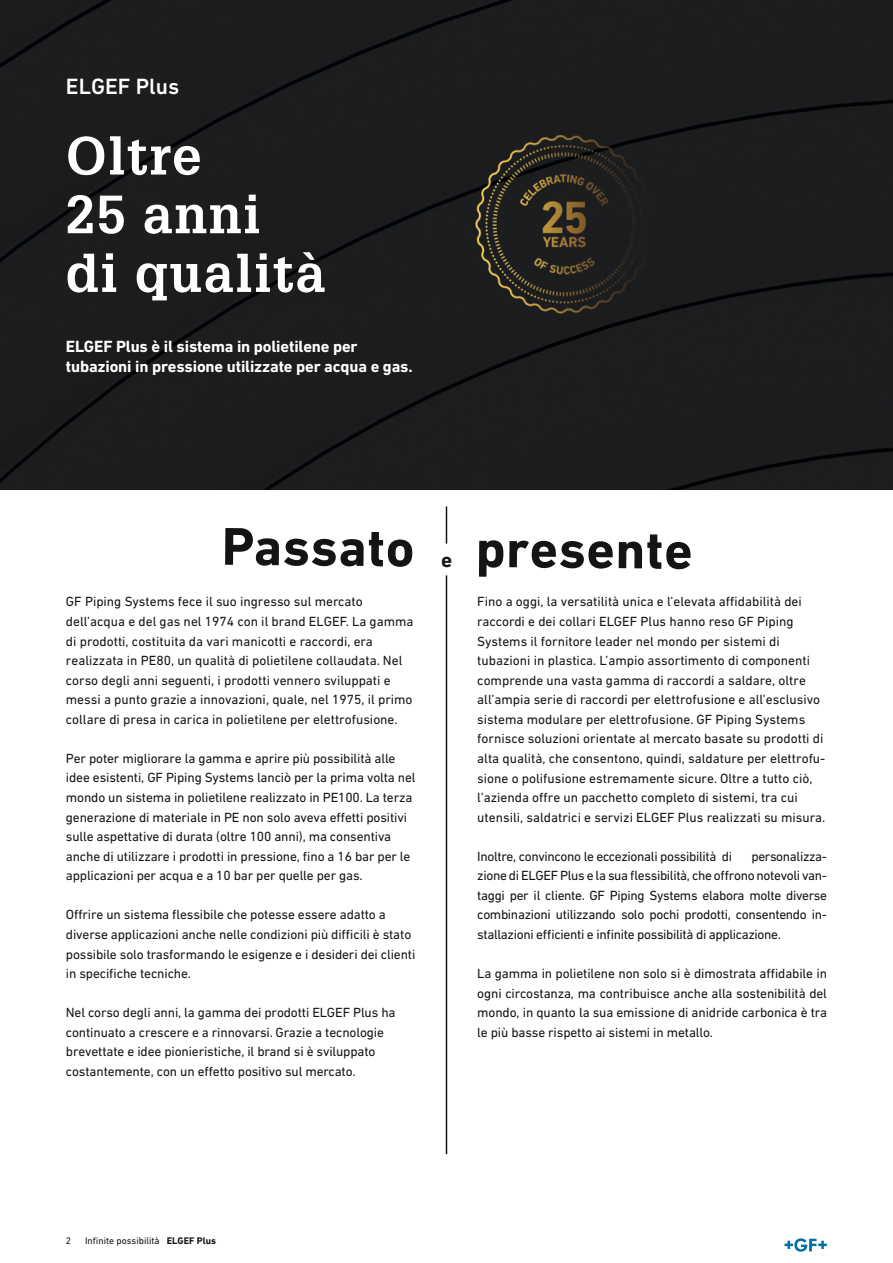
<style>
.page{position:relative;width:893px;height:1263px;background:#fff}
.page>*{position:absolute;margin:0;border:0;box-sizing:border-box;transform-origin:0 0}
.t1{font:700 54px "DIN Next W1 G";color:#131413}
.t2{font:700 52.5px/58.7px "Glypha LT Pro";letter-spacing:.025em;color:#fff}
.t3{font:500 22.5px "DIN Next W1 G";color:#fff}
.t4{font:700 16.5px/19.5px "DIN Next W1 G";letter-spacing:-.01em;color:#fff}
.t5{font:13.5px/19.5px "DIN Next W1 G";letter-spacing:-.01em;color:#131413}
.t6{font:9.75px "DIN Next W1 G";color:#131413}
.s1{font-weight:700}
</style>
<div class="page">
<div style="left:0;top:0;width:893px;height:489px;background:#1b1d1e"></div>
<hr style="left:446px;top:575px;width:1px;height:579px;background:#131413">
<hr style="left:446px;top:506px;width:1px;height:38px;background:#131413">
<svg style="left:784px;top:1238px;width:43px;height:14px"></svg>
<img style="left:473px;top:131px;width:184px;height:186px">
<h3 class="t3" style="left:66px;top:73px;width:115px">ELGEF Plus</h3>
<h2 class="t2" style="left:66px;top:125px;width:261px">Oltre<br>25 anni<br>di qualità</h2>
<p class="t4" style="left:66px;top:337px;width:348px">ELGEF Plus è il sistema in polietilene per tubazioni in pressione utilizzate per acqua e gas.</p>
<h1 class="t1" style="left:222px;top:514px;width:194px;rotate:1deg">Passato</h1>
<h1 class="t1" style="left:476px;top:516px;width:218px;rotate:1deg">presente</h1>
<p class="t5" style="left:66px;top:592px;width:349px">GF Piping Systems fece il suo ingresso sul mercato dell’acqua e del gas nel 1974 con il brand ELGEF. La gamma di prodotti, costituita da vari manicotti e raccordi, era realizzata in PE80, un qualità di polietilene collaudata. Nel corso degli anni seguenti, i prodotti vennero sviluppati e messi a punto grazie a innovazioni, quale, nel 1975, il primo collare di presa in carica in polietilene per elettrofusione.</p>
<p class="t5" style="left:66px;top:748px;width:351px">Per poter migliorare la gamma e aprire più possibilità alle idee esistenti, GF Piping Systems lanciò per la prima volta nel mondo un sistema in polietilene realizzato in PE100. La terza generazione di materiale in PE non solo aveva effetti positivi sulle aspettative di durata (oltre 100 anni), ma consentiva anche di utilizzare i prodotti in pressione, fino a 16 bar per le applicazioni per acqua e a 10 bar per quelle per gas.</p>
<p class="t5" style="left:66px;top:905px;width:351px">Offrire un sistema flessibile che potesse essere adatto a diverse applicazioni anche nelle condizioni più difficili è stato possibile solo trasformando le esigenze e i desideri dei clienti in specifiche tecniche.</p>
<p class="t5" style="left:66px;top:1003px;width:331px">Nel corso degli anni, la gamma dei prodotti ELGEF Plus ha continuato a crescere e a rinnovarsi. Grazie a tecnologie brevettate e idee pionieristiche, il brand si è sviluppato costantemente, con un effetto positivo sul mercato.</p>
<p class="t5" style="left:477px;top:592px;width:350px">Fino a oggi, la versatilità unica e l’elevata affidabilità dei raccordi e dei collari ELGEF Plus hanno reso GF Piping Systems il fornitore leader nel mondo per sistemi di tubazioni in plastica. L’ampio assortimento di componenti comprende una vasta gamma di raccordi a saldare, oltre all’ampia serie di raccordi per elettrofusione e all’esclusivo sistema modulare per elettrofusione. GF Piping Systems fornisce soluzioni orientate al mercato basate su prodotti di alta qualità, che consentono, quindi, saldature per elettrofu&shy;sione o polifusione estremamente sicure. Oltre a tutto ciò, l’azienda offre un pacchetto completo di sistemi, tra cui utensili, saldatrici e servizi ELGEF Plus realizzati su misura.</p>
<p class="t5" style="left:477px;top:846px;width:256px">Inoltre, convincono le eccezionali possibilità di</p>
<p class="t5" style="left:477px;top:846px;width:351px;text-align:justify;text-indent:274px">personalizza&shy;zione di ELGEF Plus e la sua flessibilità, che offrono notevoli van&shy;taggi per il cliente. GF Piping Systems elabora molte diverse combinazioni utilizzando solo pochi prodotti, consentendo in&shy;stallazioni efficienti e infinite possibilità di applicazione.</p>
<p class="t5" style="left:477px;top:964px;width:351px;text-align:justify">La gamma in polietilene non solo si è dimostrata affidabile in ogni circostanza, ma contribuisce anche alla sostenibilità del mondo, in quanto la sua emissione di anidride carbonica è tra le più basse rispetto ai sistemi in metallo.</p>
<p class="t6" style="left:66px;top:1235px;width:7px">2</p>
<p class="t6" style="left:85px;top:1235px;width:133px">Infinite possibilità <span class="s1">ELGEF Plus</span></p>
</div>
